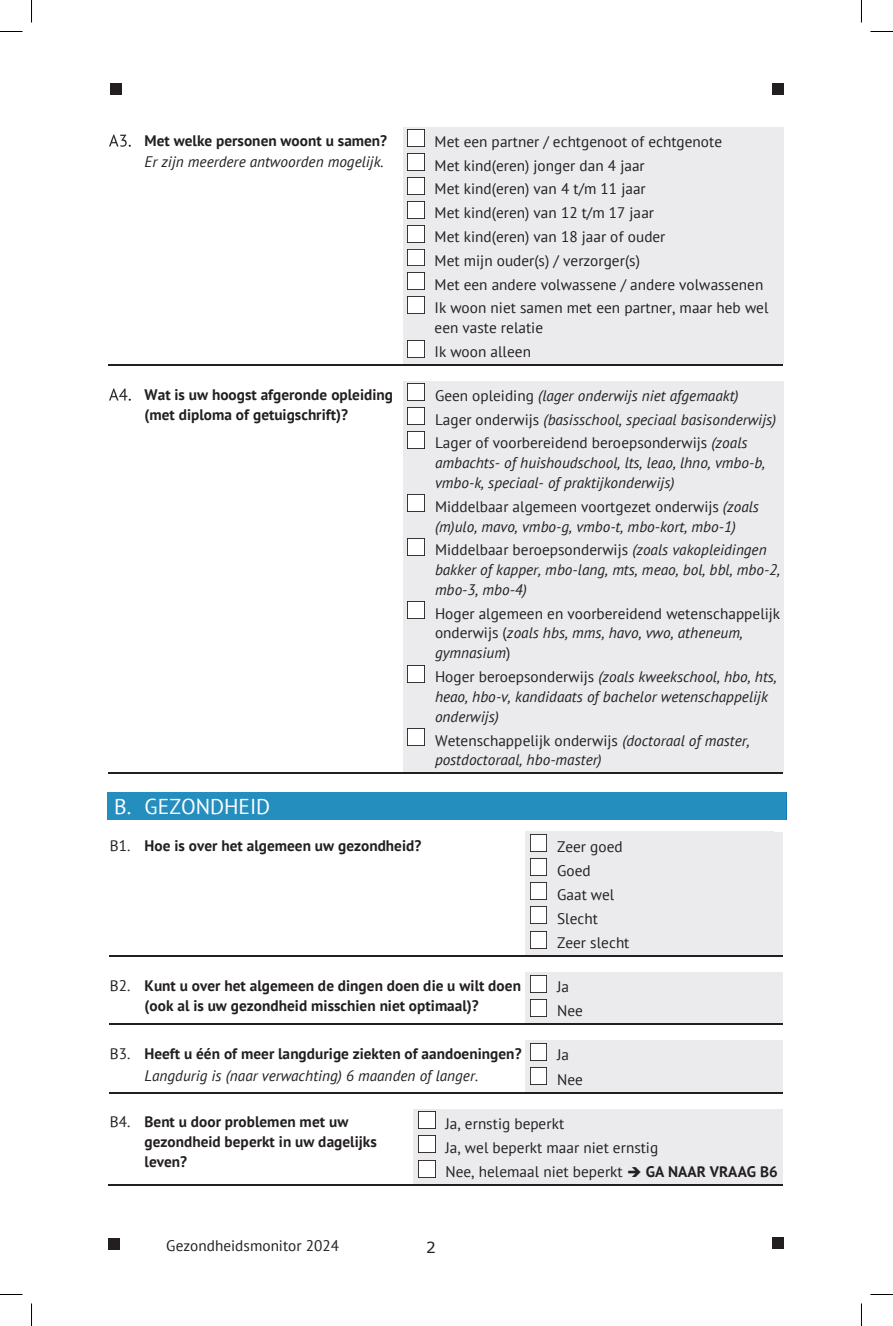
<style>
.page{position:relative;width:893px;height:1326px;background:#fff}
.page>*{position:absolute;margin:0;border:0;box-sizing:border-box;transform-origin:0 0}
.t1{font:21.45px "PT Sans";color:#fff}
.t2{font:italic 15.3px/19.8px "PT Sans";color:#231f20}
.t3{font:15.3px/23.9px "PT Sans";color:#231f20}
.t4{font:700 15.3px/20px "PT Sans";color:#231f20}
.t5{font:15.3px "Verdana";color:#231f20}
.s1{font-style:normal}
.s2{font-style:italic}
.s3{font-weight:400}
.s4{font-weight:400;font-style:italic}
.s5{font-weight:700}
</style>
<div class="page">
<div style="left:110px;top:83px;width:12px;height:12px;background:#231f20"></div>
<div style="left:771px;top:83px;width:12px;height:12px;background:#231f20"></div>
<div style="left:108px;top:1238px;width:12px;height:11px;background:#231f20"></div>
<div style="left:771px;top:1237px;width:12px;height:12px;background:#231f20"></div>
<img style="left:110px;top:135px;width:20px;height:12px">
<div style="left:403px;top:127px;width:379px;height:237px;background:#ebebed"></div>
<img style="left:407px;top:130px;width:17px;height:17px">
<img style="left:407px;top:154px;width:17px;height:17px">
<img style="left:407px;top:178px;width:17px;height:16px">
<img style="left:407px;top:201px;width:17px;height:17px">
<img style="left:407px;top:225px;width:17px;height:17px">
<img style="left:407px;top:249px;width:17px;height:17px">
<img style="left:407px;top:273px;width:17px;height:17px">
<img style="left:407px;top:297px;width:17px;height:16px">
<img style="left:407px;top:340px;width:17px;height:17px">
<hr style="left:109px;top:364px;width:294px;height:1px;background:#231f20">
<hr style="left:403px;top:364px;width:379px;height:1px;background:#231f20">
<img style="left:110px;top:388px;width:20px;height:12px">
<div style="left:403px;top:381px;width:377px;height:27px;background:#ebebed"></div>
<img style="left:407px;top:384px;width:17px;height:17px">
<div style="left:403px;top:408px;width:377px;height:23px;background:#ebebed"></div>
<img style="left:407px;top:408px;width:17px;height:17px">
<div style="left:403px;top:431px;width:377px;height:21px;background:#ebebed"></div>
<img style="left:407px;top:431px;width:17px;height:17px">
<div style="left:403px;top:452px;width:377px;height:20px;background:#ebebed"></div>
<div style="left:403px;top:472px;width:377px;height:23px;background:#ebebed"></div>
<div style="left:403px;top:495px;width:377px;height:21px;background:#ebebed"></div>
<img style="left:407px;top:495px;width:17px;height:17px">
<div style="left:403px;top:516px;width:377px;height:22px;background:#ebebed"></div>
<div style="left:403px;top:538px;width:377px;height:21px;background:#ebebed"></div>
<img style="left:407px;top:538px;width:17px;height:17px">
<div style="left:403px;top:559px;width:377px;height:20px;background:#ebebed"></div>
<div style="left:403px;top:579px;width:377px;height:23px;background:#ebebed"></div>
<div style="left:403px;top:602px;width:377px;height:21px;background:#ebebed"></div>
<img style="left:407px;top:602px;width:17px;height:17px">
<div style="left:403px;top:623px;width:377px;height:20px;background:#ebebed"></div>
<div style="left:403px;top:643px;width:377px;height:22px;background:#ebebed"></div>
<div style="left:403px;top:665px;width:377px;height:21px;background:#ebebed"></div>
<img style="left:407px;top:665px;width:17px;height:17px">
<div style="left:403px;top:686px;width:377px;height:20px;background:#ebebed"></div>
<div style="left:403px;top:706px;width:377px;height:23px;background:#ebebed"></div>
<div style="left:403px;top:729px;width:377px;height:21px;background:#ebebed"></div>
<img style="left:407px;top:729px;width:17px;height:16px">
<div style="left:403px;top:750px;width:377px;height:22px;background:#ebebed"></div>
<hr style="left:109px;top:772px;width:294px;height:1px;background:#231f20">
<hr style="left:403px;top:772px;width:379px;height:1px;background:#231f20">
<div style="left:111px;top:792px;width:675px;height:27px;background:#248ebf"></div>
<div style="left:107px;top:792px;width:5px;height:27px;background:#248ebf"></div>
<svg style="left:786px;top:792px;width:1px;height:27px"></svg>
<div style="left:525px;top:832px;width:257px;height:123px;background:#ebebed"></div>
<img style="left:530px;top:835px;width:16px;height:17px">
<img style="left:530px;top:859px;width:16px;height:17px">
<img style="left:530px;top:883px;width:16px;height:17px">
<img style="left:530px;top:907px;width:16px;height:17px">
<img style="left:530px;top:931px;width:16px;height:17px">
<hr style="left:109px;top:955px;width:416px;height:1px;background:#231f20">
<hr style="left:525px;top:955px;width:257px;height:1px;background:#231f20">
<div style="left:525px;top:972px;width:257px;height:52px;background:#ebebed"></div>
<img style="left:530px;top:975px;width:16px;height:17px">
<img style="left:530px;top:999px;width:16px;height:17px">
<hr style="left:109px;top:1024px;width:416px;height:1px;background:#231f20">
<hr style="left:525px;top:1024px;width:257px;height:1px;background:#231f20">
<div style="left:525px;top:1040px;width:257px;height:52px;background:#ebebed"></div>
<img style="left:530px;top:1043px;width:16px;height:17px">
<img style="left:530px;top:1068px;width:16px;height:16px">
<hr style="left:109px;top:1092px;width:416px;height:1px;background:#231f20">
<hr style="left:525px;top:1092px;width:257px;height:1px;background:#231f20">
<div style="left:413px;top:1109px;width:367px;height:27px;background:#ebebed"></div>
<img style="left:418px;top:1112px;width:17px;height:17px">
<div style="left:413px;top:1136px;width:367px;height:24px;background:#ebebed"></div>
<img style="left:418px;top:1136px;width:17px;height:17px">
<div style="left:413px;top:1160px;width:367px;height:24px;background:#ebebed"></div>
<img style="left:418px;top:1160px;width:17px;height:17px">
<hr style="left:109px;top:1184px;width:304px;height:1px;background:#231f20">
<hr style="left:413px;top:1184px;width:369px;height:1px;background:#231f20">
<svg style="left:0;top:31px;width:22px;height:1px"></svg>
<svg style="left:870px;top:31px;width:22px;height:1px"></svg>
<svg style="left:0;top:1294px;width:22px;height:1px"></svg>
<svg style="left:870px;top:1294px;width:22px;height:1px"></svg>
<svg style="left:31px;top:0;width:1px;height:23px"></svg>
<svg style="left:31px;top:1303px;width:1px;height:23px"></svg>
<p class="t4" style="left:145px;top:130px;width:244px">Met welke personen woont u samen?</p>
<p class="t2" style="left:144px;top:152px;width:240px">Er zijn meerdere antwoorden mogelijk.</p>
<p class="t3" style="left:434px;top:129px;width:335px">Met een partner / echtgenoot of echtgenote<br>Met kind(eren) jonger dan 4 jaar<br>Met kind(eren) van 4 t/m 11 jaar<br>Met kind(eren) van 12 t/m 17 jaar<br>Met kind(eren) van 18 jaar of ouder<br>Met mijn ouder(s) / verzorger(s)<br>Met een andere volwassene / andere volwassenen Ik woon niet samen met een partner, maar heb wel</p>
<p class="t3" style="left:434px;top:316px;width:110px">een vaste relatie<br>Ik woon alleen</p>
<p class="t4" style="left:144px;top:384px;width:250px">Wat is uw hoogst afgeronde opleiding (met diploma of getuigschrift)?</p>
<p class="t2" style="left:435px;top:383px;width:342px;line-height:23.9px"><span class="s1">Geen opleiding</span> (lager onderwijs niet afgemaakt)<br><span class="s1">Lager onderwijs</span> (basisschool, speciaal basisonderwijs)<br><span class="s1">Lager of voorbereidend beroepsonderwijs</span> (zoals</p>
<p class="t2" style="left:435px;top:452px;width:331px">ambachts- of huishoudschool, lts, leao, lhno, vmbo-b, vmbo-k, speciaal- of praktijkonderwijs)</p>
<p class="t2" style="left:435px;top:496px;width:325px"><span class="s1">Middelbaar algemeen voortgezet onderwijs</span> (zoals (m)ulo, mavo, vmbo-g, vmbo-t, mbo-kort, mbo-1)</p>
<p class="t2" style="left:435px;top:540px;width:346px"><span class="s1">Middelbaar beroepsonderwijs</span> (zoals vakopleidingen bakker of kapper, mbo-lang, mts, meao, bol, bbl, mbo-2, mbo-3, mbo-4)</p>
<p class="t3" style="left:435px;top:603px;width:346px;line-height:19.8px">Hoger algemeen en voorbereidend wetenschappelijk onderwijs (<span class="s2">zoals hbs, mms, havo, vwo, atheneum, gymnasium</span>)</p>
<p class="t2" style="left:435px;top:667px;width:343px"><span class="s1">Hoger beroepsonderwijs</span> (zoals kweekschool, hbo, hts, heao, hbo-v, kandidaats of bachelor wetenschappelijk onderwijs)</p>
<p class="t2" style="left:435px;top:730px;width:316px"><span class="s1">Wetenschappelijk onderwijs</span> (doctoraal of master, postdoctoraal, hbo-master)</p>
<h1 class="t1" style="left:114px;top:792px;width:157px">B. GEZONDHEID</h1>
<p class="t4" style="left:110px;top:835px;width:313px"><span class="s3">B1.</span> Hoe is over het algemeen uw gezondheid?</p>
<p class="t3" style="left:557px;top:834px;width:74px">Zeer goed<br>Goed<br>Gaat wel<br>Slecht<br>Zeer slecht</p>
<p class="t4" style="left:110px;top:975px;width:412px;text-align:center"><span class="s3">B2.</span> Kunt u over het algemeen de dingen doen die u wilt doen (ook al is uw gezondheid misschien niet optimaal)?</p>
<p class="t3" style="left:557px;top:974px;width:27px">Ja<br>Nee</p>
<p class="t4" style="left:110px;top:1043px;width:413px;line-height:21.3px;text-align:center"><span class="s3">B3.</span> Heeft u één of meer langdurige ziekten of aandoeningen?<br><span class="s4">Langdurig is (naar verwachting) 6 maanden of langer.</span></p>
<p class="t3" style="left:557px;top:1043px;width:27px">Ja<br>Nee</p>
<p class="t4" style="left:144px;top:1112px;width:234px;text-indent:-35px"><span class="s3">B4.</span> Bent u door problemen met uw gezondheid beperkt in uw dagelijks leven?</p>
<p class="t3" style="left:445px;top:1111px;width:333px">Ja, ernstig beperkt<br>Ja, wel beperkt maar niet ernstig<br>Nee, helemaal niet beperkt ➔ <span class="s5">GA NAAR VRAAG B6</span></p>
<p class="t3" style="left:166px;top:1233px;width:174px">Gezondheidsmonitor 2024</p>
<p class="t5" style="left:426px;top:1236px;width:11px">2</p>
</div>
